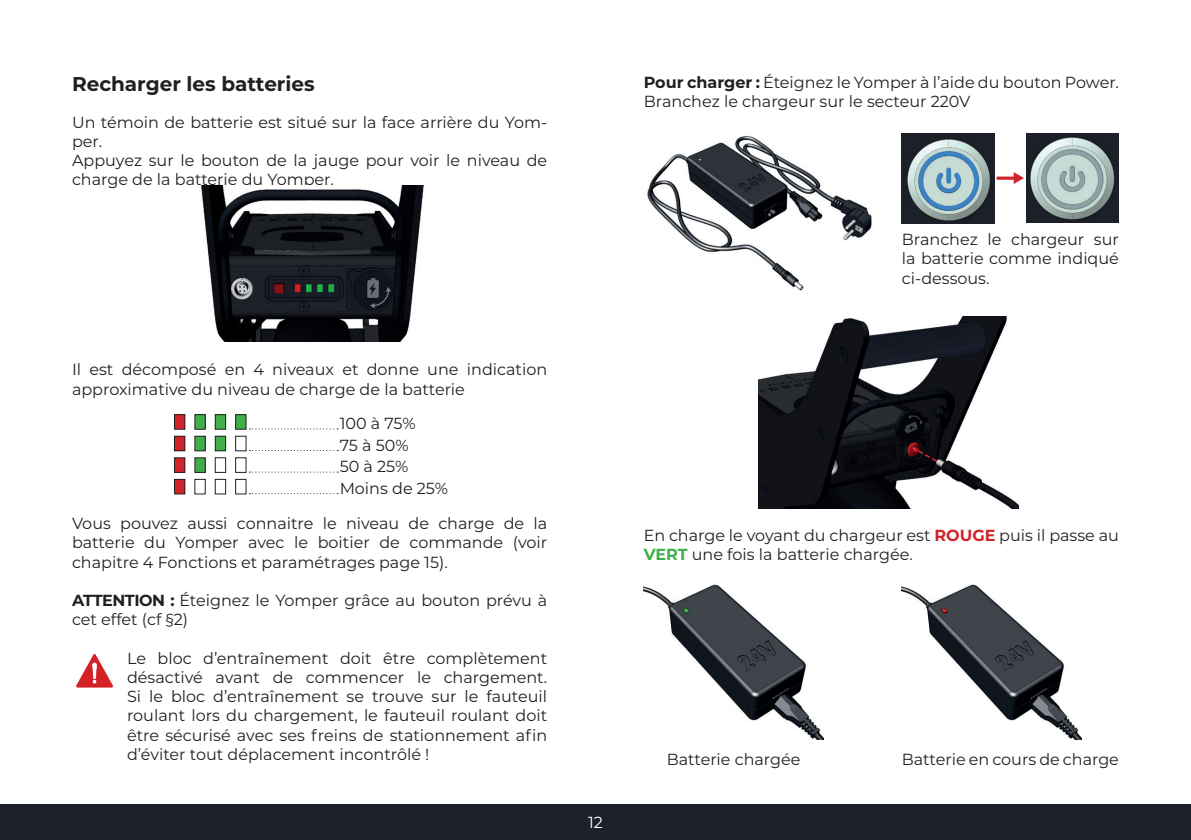
<style>
.page{position:relative;width:1191px;height:840px;background:#fff}
.page>*{position:absolute;margin:0;border:0;box-sizing:border-box;transform-origin:0 0}
.t1{font:700 20px "Montserrat";color:#231f20}
.t2{font:16px/19.2px "Montserrat";color:#231f20}
.t3{font:16px "Montserrat";color:#fff}
.s1{font-weight:700}
.s2{font-weight:700;color:#d1232a}
.s3{font-weight:700;color:#40ae49}
</style>
<div class="page">
<div style="left:0;top:803px;width:1191px;height:36px;background:#1c2028"></div>
<img style="left:201px;top:186px;width:223px;height:155px">
<div style="left:174px;top:414px;width:11px;height:15px;background:#d1232a"></div>
<div style="left:174px;top:414px;width:11px;height:15px;border:1px solid #231f20"></div>
<div style="left:174px;top:436px;width:11px;height:14px;background:#d1232a"></div>
<div style="left:174px;top:436px;width:11px;height:15px;border:1px solid #231f20"></div>
<div style="left:174px;top:457px;width:11px;height:15px;background:#d1232a"></div>
<div style="left:174px;top:457px;width:11px;height:15px;border:1px solid #231f20"></div>
<div style="left:174px;top:479px;width:11px;height:14px;background:#d1232a"></div>
<div style="left:174px;top:479px;width:11px;height:15px;border:1px solid #231f20"></div>
<div style="left:195px;top:414px;width:10px;height:15px;background:#40ae49"></div>
<div style="left:195px;top:436px;width:10px;height:14px;background:#40ae49"></div>
<div style="left:195px;top:436px;width:10px;height:15px;border:1px solid #231f20"></div>
<div style="left:195px;top:457px;width:10px;height:15px;background:#40ae49"></div>
<div style="left:215px;top:414px;width:11px;height:15px;background:#40ae49"></div>
<div style="left:215px;top:414px;width:11px;height:15px;border:1px solid #231f20"></div>
<div style="left:215px;top:436px;width:11px;height:14px;background:#40ae49"></div>
<div style="left:215px;top:436px;width:11px;height:15px;border:1px solid #231f20"></div>
<div style="left:215px;top:457px;width:11px;height:15px;border:1px solid #231f20"></div>
<div style="left:215px;top:479px;width:11px;height:15px;border:1px solid #231f20"></div>
<div style="left:236px;top:414px;width:10px;height:15px;background:#40ae49"></div>
<div style="left:235px;top:414px;width:11px;height:15px;border:1px solid #231f20"></div>
<div style="left:235px;top:436px;width:11px;height:15px;border:1px solid #231f20"></div>
<div style="left:235px;top:457px;width:11px;height:15px;border:1px solid #231f20"></div>
<div style="left:235px;top:479px;width:11px;height:15px;border:1px solid #231f20"></div>
<svg style="left:249px;top:428px;width:89px;height:1px"></svg>
<svg style="left:249px;top:450px;width:89px;height:1px"></svg>
<svg style="left:249px;top:471px;width:89px;height:1px"></svg>
<svg style="left:249px;top:493px;width:89px;height:1px"></svg>
<img style="left:76px;top:654px;width:38px;height:33px">
<img style="left:647px;top:136px;width:225px;height:155px">
<img style="left:901px;top:133px;width:93px;height:90px">
<img style="left:1026px;top:133px;width:93px;height:90px">
<img style="left:758px;top:316px;width:260px;height:192px">
<svg style="left:1013px;top:172px;width:11px;height:12px"></svg>
<svg style="left:996px;top:176px;width:18px;height:4px"></svg>
<img style="left:901px;top:584px;width:180px;height:155px">
<img style="left:643px;top:584px;width:180px;height:155px">
<p class="t1" style="left:72px;top:70px;width:244px">Recharger les batteries</p>
<p class="t2" style="left:72px;top:112px;width:477px">Un témoin de batterie est situé sur la face arrière du Yom&shy;per.<br>Appuyez sur le bouton de la jauge pour voir le niveau de charge de la batterie du Yomper.</p>
<p class="t2" style="left:72px;top:359px;width:477px">Il est décomposé en 4 niveaux et donne une indication approximative du niveau de charge de la batterie</p>
<p class="t2" style="left:340px;top:412px;width:110px;line-height:21.6px">100 à 75%<br>75 à 50%<br>50 à 25%<br>Moins de 25%</p>
<p class="t2" style="left:72px;top:513px;width:477px;text-align:justify">Vous pouvez aussi connaitre le niveau de charge de la batterie du Yomper avec le boitier de commande (voir chapitre 4 Fonctions et paramétrages page 15).</p>
<p class="t2" style="left:72px;top:590px;width:477px"><span class="s1">ATTENTION :</span> Éteignez le Yomper grâce au bouton prévu à cet effet (cf §2)</p>
<p class="t2" style="left:127px;top:647px;width:422px;text-align:justify">Le bloc d’entraînement doit être complètement désactivé avant de commencer le chargement.<br>Si le bloc d’entraînement se trouve sur le fauteuil roulant lors du chargement, le fauteuil roulant doit être sécurisé avec ses freins de stationnement afin d’éviter tout déplacement incontrôlé !</p>
<p class="t2" style="left:643px;top:72px;width:477px"><span class="s1">Pour charger :</span> Éteignez le Yomper à l’aide du bouton Power.<br>Branchez le chargeur sur le secteur 220V</p>
<p class="t2" style="left:901px;top:229px;width:219px;text-align:justify">Branchez le chargeur sur la batterie comme indiqué ci-dessous.</p>
<p class="t2" style="left:643px;top:525px;width:477px">En charge le voyant du chargeur est <span class="s2">ROUGE</span> puis il passe au<br><span class="s3">VERT</span> une fois la batterie chargée.</p>
<p class="t3" style="left:588px;top:810px;width:16px">12</p>
<p class="t2" style="left:666px;top:749px;width:135px">Batterie chargée</p>
<p class="t2" style="left:901px;top:749px;width:219px">Batterie en cours de charge</p>
</div>
